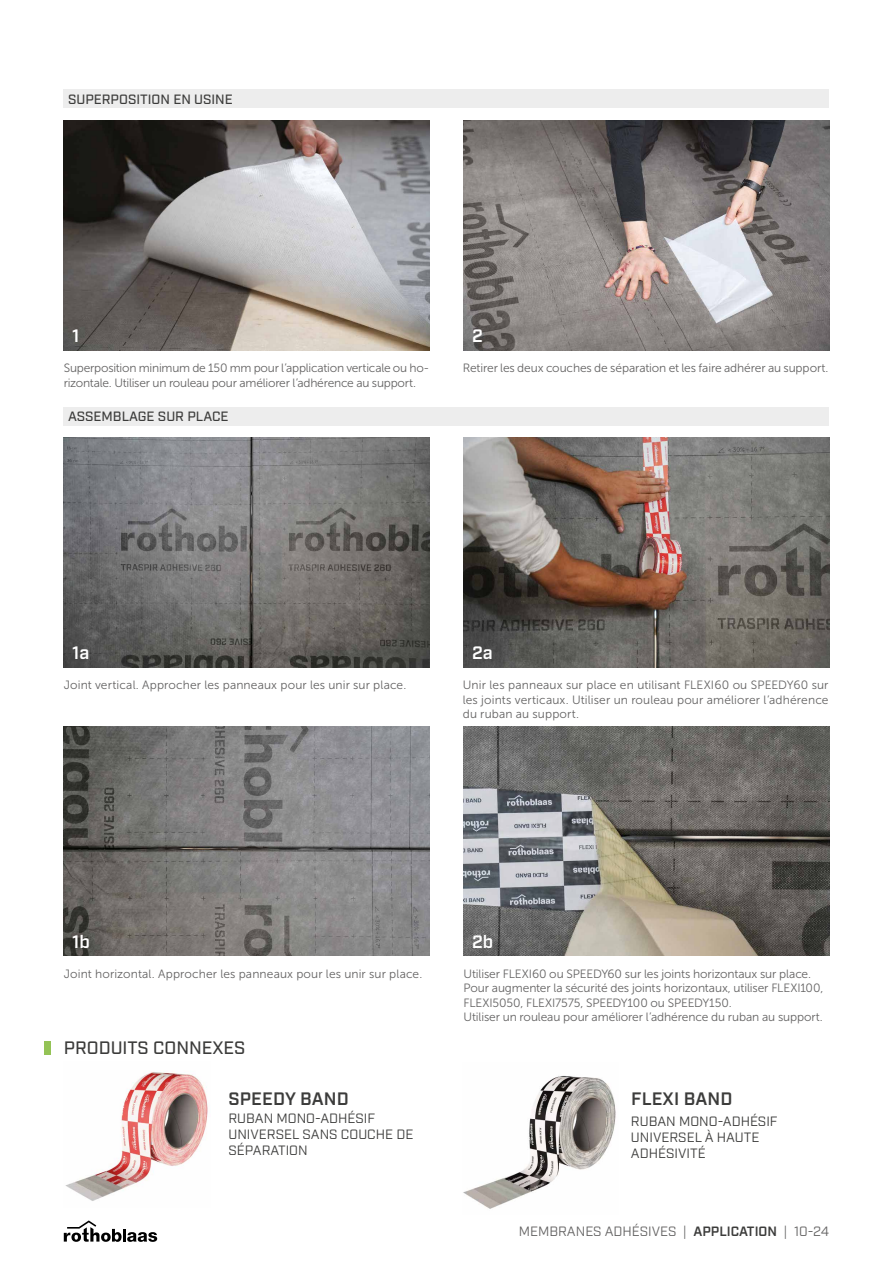
<style>
.page{position:relative;width:893px;height:1263px;background:#fff}
.page>*{position:absolute;margin:0;border:0;box-sizing:border-box;transform-origin:0 0}
.t1{font:600 18px "Industry";letter-spacing:.01em;color:#3c3c3b}
.t2{font:500 18px "Industry";color:#3c3c3b}
.t3{font:600 18px "Industry";color:#fff}
.t4{font:13.5px/16.2px "Industry";color:#3c3c3b}
.t5{font:500 13.5px "Industry";color:#3c3c3b}
.t6{font:13.5px "Industry";color:#646363}
.t7{font:12px/14.4px "Museo Sans 300";letter-spacing:-.01em;color:#646363}
.t8{font:12px "Museo Sans 300";letter-spacing:.015em;color:#646363}
.s1{font-weight:600;color:#3c3c3b}
</style>
<div class="page">
<img style="left:64px;top:438px;width:365px;height:230px">
<img style="left:463px;top:438px;width:366px;height:230px">
<img style="left:64px;top:727px;width:365px;height:229px">
<img style="left:463px;top:727px;width:366px;height:229px">
<img style="left:64px;top:121px;width:365px;height:229px">
<img style="left:463px;top:121px;width:366px;height:229px">
<img style="left:65px;top:1072px;width:143px;height:129px">
<img style="left:463px;top:1075px;width:153px;height:134px">
<div style="left:64px;top:407px;width:765px;height:18px;background:#ededed"></div>
<div style="left:64px;top:90px;width:765px;height:18px;background:#ededed"></div>
<svg style="left:64px;top:1220px;width:93px;height:22px"></svg>
<div style="left:45px;top:1041px;width:6px;height:13px;background:#94c356"></div>
<p class="t5" style="left:68px;top:91px;width:166px">SUPERPOSITION EN USINE</p>
<h1 class="t3" style="left:72px;top:325px;width:9px">1</h1>
<h1 class="t3" style="left:472px;top:325px;width:12px">2</h1>
<p class="t7" style="left:64px;top:361px;width:367px">Superposition minimum de 150 mm pour l’application verticale ou ho&shy;rizontale. Utiliser un rouleau pour améliorer l’adhérence au support.</p>
<p class="t7" style="left:463px;top:361px;width:367px">Retirer les deux couches de séparation et les faire adhérer au support.</p>
<p class="t5" style="left:68px;top:408px;width:162px">ASSEMBLAGE SUR PLACE</p>
<h1 class="t3" style="left:72px;top:642px;width:19px">1a</h1>
<p class="t8" style="left:64px;top:679px;width:344px">Joint vertical. Approcher les panneaux pour les unir sur place.</p>
<h1 class="t3" style="left:472px;top:642px;width:22px">2a</h1>
<p class="t7" style="left:463px;top:678px;width:367px;text-align:justify">Unir les panneaux sur place en utilisant FLEXI60 ou SPEEDY60 sur les joints verticaux. Utiliser un rouleau pour améliorer l’adhérence du ruban au support.</p>
<h1 class="t3" style="left:72px;top:931px;width:19px">1b</h1>
<h1 class="t3" style="left:472px;top:931px;width:23px">2b</h1>
<p class="t8" style="left:64px;top:967px;width:360px">Joint horizontal. Approcher les panneaux pour les unir sur place.</p>
<p class="t7" style="left:463px;top:967px;width:361px">Utiliser FLEXI60 ou SPEEDY60 sur les joints horizontaux sur place.<br>Pour augmenter la sécurité des joints horizontaux, utiliser FLEXI100, FLEXI5050, FLEXI7575, SPEEDY100 ou SPEEDY150.<br>Utiliser un rouleau pour améliorer l’adhérence du ruban au support.</p>
<h1 class="t2" style="left:64px;top:1037px;width:183px">PRODUITS CONNEXES</h1>
<h1 class="t1" style="left:229px;top:1088px;width:122px">SPEEDY BAND</h1>
<h1 class="t1" style="left:631px;top:1088px;width:103px">FLEXI BAND</h1>
<p class="t4" style="left:228px;top:1110px;width:186px">RUBAN MONO-ADHÉSIF<br>UNIVERSEL SANS COUCHE DE<br>SÉPARATION</p>
<p class="t4" style="left:631px;top:1113px;width:148px">RUBAN MONO-ADHÉSIF<br>UNIVERSEL À HAUTE<br>ADHÉSIVITÉ</p>
<p class="t6" style="left:519px;top:1223px;width:312px">MEMBRANES ADHÉSIVES | <span class="s1">APPLICATION</span> | 10-24</p>
</div>
